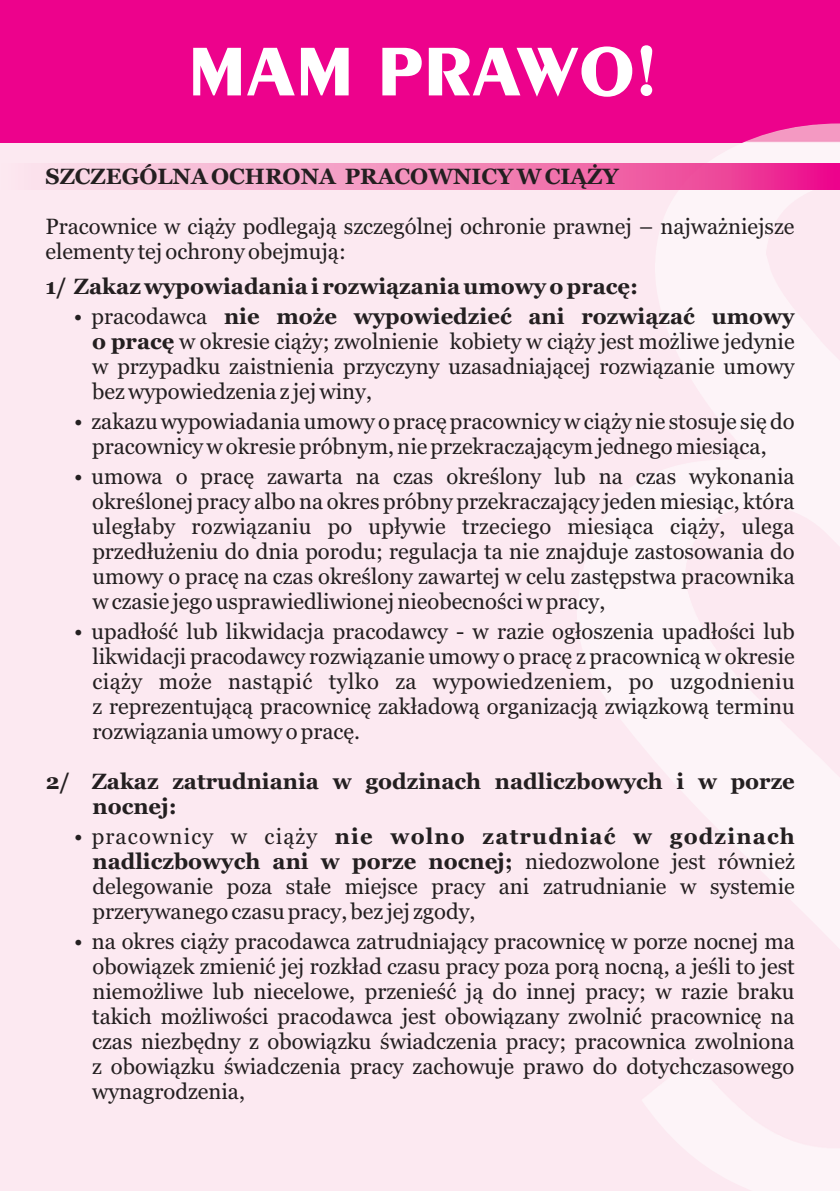
<style>
.page{position:relative;width:840px;height:1191px;background:#fff}
.page>*{position:absolute;margin:0;border:0;box-sizing:border-box;transform-origin:0 0}
.t1{font:700 73.4px "Penguin";color:#fff}
.t2{font:22px/25px "Georgia";color:#231f20;text-align:justify}
.t3{font:700 22px/25px "Georgia";color:#231f20}
.s1{font-weight:700}
</style>
<div class="page">
<hr style="left:839px;top:142px;width:1px;height:1049px;background:#fce9f1">
<div style="left:0;top:142px;width:839px;height:1049px;background:#fce9f1"></div>
<div style="left:0;top:0;width:839px;height:142px;background:#ed028c"></div>
<img style="left:576px;top:123px;width:263px;height:1068px">
<img style="left:48px;top:164px;width:791px;height:26px">
<h1 class="t1" style="left:188px;top:40px;width:469px">MAM PRAWO!</h1>
<p class="t3" style="left:45px;top:165px;width:574px">SZCZEGÓLNA OCHRONA PRACOWNICY W CIĄŻY</p>
<p class="t2" style="left:45px;top:215px;width:750px">Pracownice w ciąży podlegają szczególnej ochronie prawnej – najważniejsze elementy tej ochrony obejmują:</p>
<p class="t3" style="left:45px;top:275px;width:594px">1/ Zakaz wypowiadania i rozwiązania umowy o pracę:</p>
<p class="t2" style="left:92px;top:305px;width:703px;text-indent:-18px">• pracodawca <span class="s1">nie może wypowiedzieć ani rozwiązać umowy o pracę</span> w okresie ciąży; zwolnienie kobiety w ciąży jest możliwe jedynie w przypadku zaistnienia przyczyny uzasadniającej rozwiązanie umowy bez wypowiedzenia z jej winy,</p>
<p class="t2" style="left:74px;top:410px;width:721px;text-align:center">• zakazu wypowiadania umowy o pracę pracownicy w ciąży nie stosuje się do pracownicy w okresie próbnym, nie przekraczającym jednego miesiąca,</p>
<p class="t2" style="left:92px;top:465px;width:703px;text-indent:-18px">• umowa o pracę zawarta na czas określony lub na czas wykonania określonej pracy albo na okres próbny przekraczający jeden miesiąc, która uległaby rozwiązaniu po upływie trzeciego miesiąca ciąży, ulega przedłużeniu do dnia porodu; regulacja ta nie znajduje zastosowania do umowy o pracę na czas określony zawartej w celu zastępstwa pracownika w czasie jego usprawiedliwionej nieobecności w pracy,</p>
<p class="t2" style="left:92px;top:620px;width:703px;text-indent:-18px">• upadłość lub likwidacja pracodawcy - w razie ogłoszenia upadłości lub likwidacji pracodawcy rozwiązanie umowy o pracę z pracownicą w okresie ciąży może nastąpić tylko za wypowiedzeniem, po uzgodnieniu z reprezentującą pracownicę zakładową organizacją związkową terminu rozwiązania umowy o pracę.</p>
<p class="t3" style="left:92px;top:770px;width:703px;text-indent:-47px">2/ Zakaz zatrudniania w godzinach nadliczbowych i w porze nocnej:</p>
<p class="t2" style="left:92px;top:825px;width:703px;text-indent:-18px">• pracownicy w ciąży <span class="s1">nie wolno zatrudniać w godzinach nadliczbowych ani w porze nocnej;</span> niedozwolone jest również delegowanie poza stałe miejsce pracy ani zatrudnianie w systemie przerywanego czasu pracy, bez jej zgody,</p>
<p class="t2" style="left:92px;top:930px;width:703px;text-indent:-18px">• na okres ciąży pracodawca zatrudniający pracownicę w porze nocnej ma obowiązek zmienić jej rozkład czasu pracy poza porą nocną, a jeśli to jest niemożliwe lub niecelowe, przenieść ją do innej pracy; w razie braku takich możliwości pracodawca jest obowiązany zwolnić pracownicę na czas niezbędny z obowiązku świadczenia pracy; pracownica zwolniona z obowiązku świadczenia pracy zachowuje prawo do dotychczasowego wynagrodzenia,</p>
</div>
